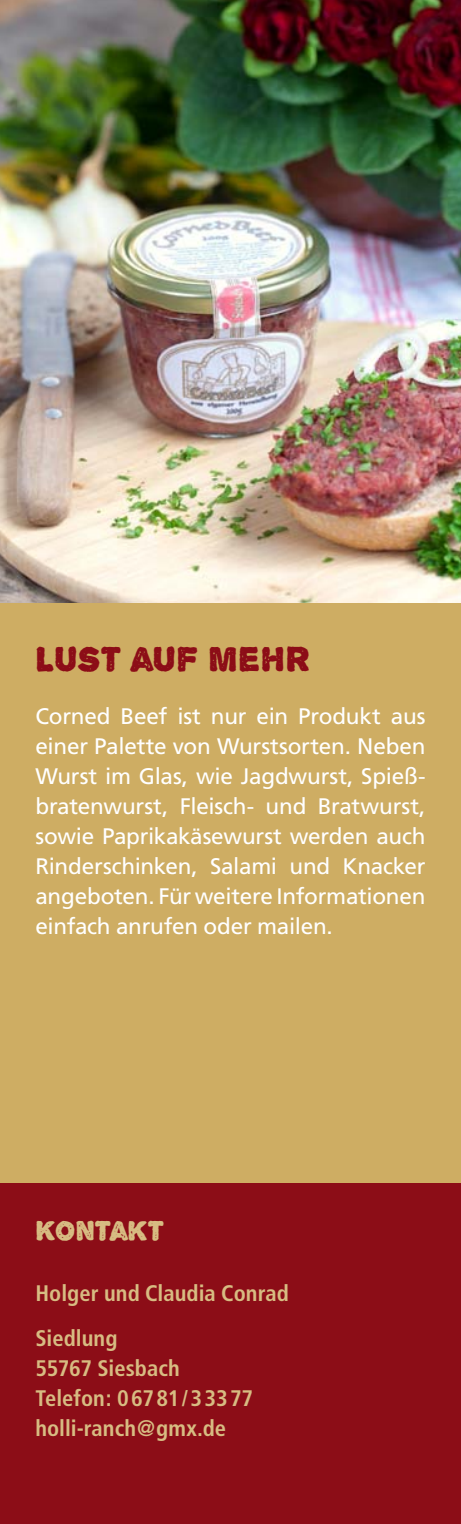
<style>
.page{position:relative;width:461px;height:1524px;background:#fff}
.page>*{position:absolute;margin:0;border:0;box-sizing:border-box;transform-origin:0 0}
.t1{font:37.5px "Alpha Echo";letter-spacing:.01em;color:#8c0d17}
.t2{font:30px "Alpha Echo";letter-spacing:-.005em;color:#d7bc82}
.t3{font:22.5px/30px "Frutiger";letter-spacing:-.015em;color:#fff;text-align:justify}
.t4{font:700 condensed 22.5px/30px "Frutiger";color:#d7bc82}
</style>
<div class="page">
<div style="left:0;top:0;width:461px;height:1183px;background:#cead63"></div>
<div style="left:0;top:1183px;width:461px;height:341px;background:#8c0d17"></div>
<img style="left:0;top:0;width:461px;height:602px">
<h1 class="t1" style="left:35px;top:638px;width:276px">LUST AUF MEHR</h1>
<p class="t3" style="left:35px;top:701px;width:391px">Corned Beef ist nur ein Produkt aus einer Palette von Wurstsorten. Neben Wurst im Glas, wie Jagdwurst, Spieß&shy;bratenwurst, Fleisch- und Bratwurst, sowie Paprikakäsewurst werden auch Rinderschinken, Salami und Knacker angeboten. Für weitere Informationen einfach anrufen oder mailen.</p>
<h2 class="t2" style="left:35px;top:1213px;width:130px">KONTAKT</h2>
<p class="t4" style="left:35px;top:1270px;width:255px;line-height:45px">Holger und Claudia Conrad<br>Siedlung</p>
<p class="t4" style="left:35px;top:1353px;width:219px">55767 Siesbach<br>Telefon: 06781/33377 holli-ranch@gmx.de</p>
</div>
